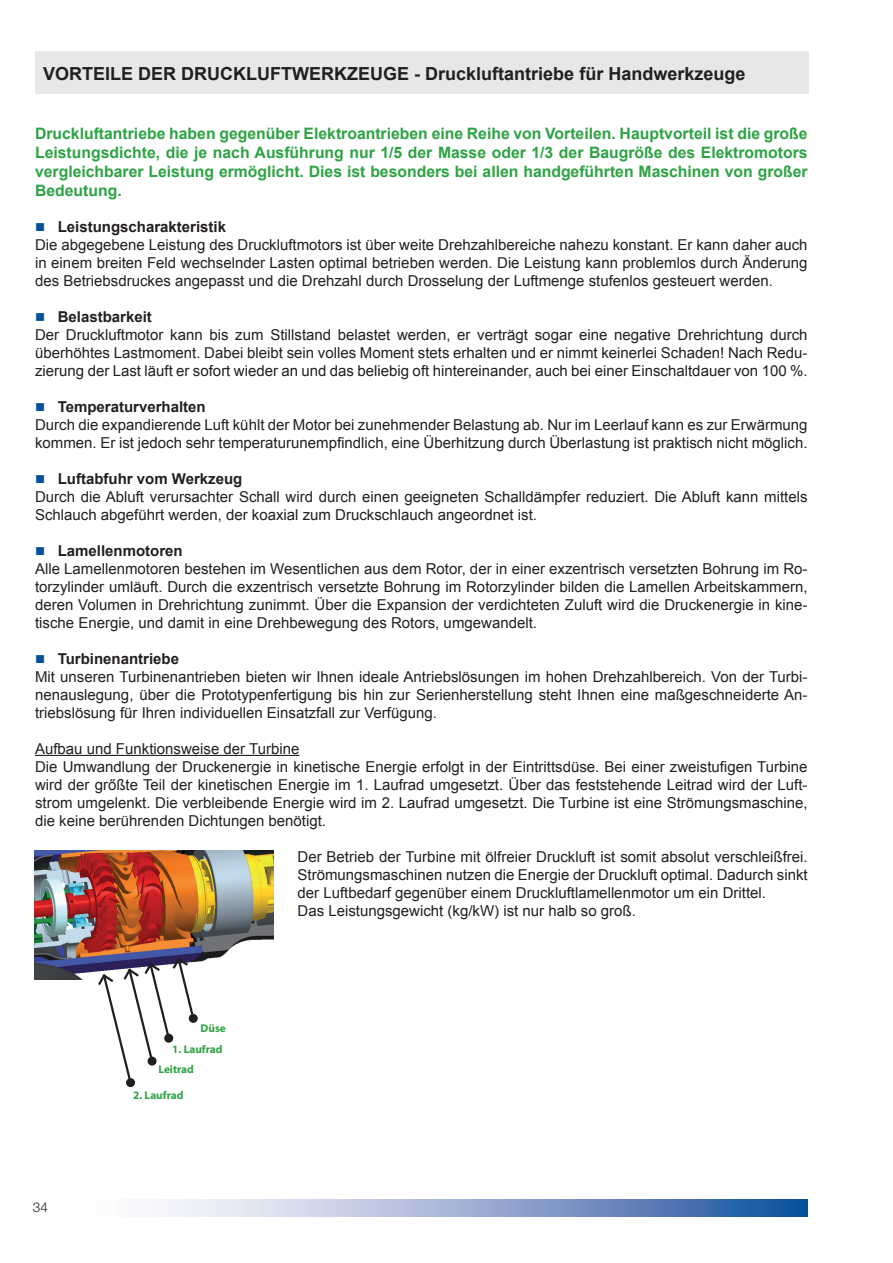
<style>
.page{position:relative;width:893px;height:1263px;background:#fff}
.page>*{position:absolute;margin:0;border:0;box-sizing:border-box;transform-origin:0 0}
.t1{font:700 18px "Arial";color:#231f20}
.t2{font:700 15.75px/18.9px "Arial";color:#2da343;text-align:justify}
.t3{font:15px/18px "Arial";color:#231f20}
.t4{font:300 13.5px "Helvetica Neue LT Std";color:#231f20}
.t5{font:700 11.25px "Myriad Pro";color:#2da343}
.s1{color:#01519a}
.s2{font-weight:700}
</style>
<div class="page">
<svg style="left:156px;top:1199px;width:652px;height:17px;background:#93a9cf"></svg>
<div style="left:34px;top:51px;width:776px;height:44px;background:#e6e7e9"></div>
<div style="left:35px;top:52px;width:775px;height:44px;background:#fff"></div>
<div style="left:35px;top:52px;width:774px;height:42px;background:#e6e7e9"></div>
<hr style="left:35px;top:755px;width:264px;height:1px;background:#231f20">
<img style="left:35px;top:850px;width:238px;height:130px">
<svg style="left:126px;top:1078px;width:9px;height:9px"></svg>
<svg style="left:96px;top:956px;width:100px;height:129px"></svg>
<div style="left:189px;top:1014px;width:9px;height:9px;background:#231f20;border-radius:50%"></div>
<p class="t1" style="left:43px;top:61px;width:704px">VORTEILE DER DRUCKLUFTWERKZEUGE - Druckluftantriebe für Handwerkzeuge</p>
<p class="t2" style="left:35px;top:125px;width:774px">Druckluftantriebe haben gegenüber Elektroantrieben eine Reihe von Vorteilen. Hauptvorteil ist die große Leistungsdichte, die je nach Ausführung nur 1/5 der Masse oder 1/3 der Baugröße des Elektromotors vergleichbarer Leistung ermöglicht. Dies ist besonders bei allen handgeführten Maschinen von großer Bedeutung.</p>
<p class="t3" style="left:35px;top:218px;width:774px"><span class="s1">■</span> <span class="s2">Leistungscharakteristik<br></span>Die abgegebene Leistung des Druckluftmotors ist über weite Drehzahlbereiche nahezu konstant. Er kann daher auch in einem breiten Feld wechselnder Lasten optimal betrieben werden. Die Leistung kann problemlos durch Änderung des Betriebsdruckes angepasst und die Drehzahl durch Drosselung der Luftmenge stufenlos gesteuert werden.</p>
<p class="t3" style="left:35px;top:308px;width:774px"><span class="s1">■</span> <span class="s2">Belastbarkeit<br></span>Der Druckluftmotor kann bis zum Stillstand belastet werden, er verträgt sogar eine negative Drehrichtung durch überhöhtes Lastmoment. Dabei bleibt sein volles Moment stets erhalten und er nimmt keinerlei Schaden! Nach Redu&shy;zierung der Last läuft er sofort wieder an und das beliebig oft hintereinander, auch bei einer Einschaltdauer von 100 %.</p>
<p class="t3" style="left:35px;top:398px;width:774px"><span class="s1">■</span> <span class="s2">Temperaturverhalten<br></span>Durch die expandierende Luft kühlt der Motor bei zunehmender Belastung ab. Nur im Leerlauf kann es zur Erwärmung kommen. Er ist jedoch sehr temperaturunempfindlich, eine Überhitzung durch Überlastung ist praktisch nicht möglich.</p>
<p class="t3" style="left:35px;top:470px;width:774px"><span class="s1">■</span> <span class="s2">Luftabfuhr vom Werkzeug<br></span>Durch die Abluft verursachter Schall wird durch einen geeigneten Schalldämpfer reduziert. Die Abluft kann mittels<br>Schlauch abgeführt werden, der koaxial zum Druckschlauch angeordnet ist.</p>
<p class="t3" style="left:35px;top:542px;width:774px"><span class="s1">■</span> <span class="s2">Lamellenmotoren<br></span>Alle Lamellenmotoren bestehen im Wesentlichen aus dem Rotor, der in einer exzentrisch versetzten Bohrung im Ro&shy;torzylinder umläuft. Durch die exzentrisch versetzte Bohrung im Rotorzylinder bilden die Lamellen Arbeitskammern, deren Volumen in Drehrichtung zunimmt. Über die Expansion der verdichteten Zuluft wird die Druckenergie in kine&shy;tische Energie, und damit in eine Drehbewegung des Rotors, umgewandelt.</p>
<p class="t3" style="left:35px;top:650px;width:774px"><span class="s1">■</span> <span class="s2">Turbinenantriebe<br></span>Mit unseren Turbinenantrieben bieten wir Ihnen ideale Antriebslösungen im hohen Drehzahlbereich. Von der Turbi&shy;nenauslegung, über die Prototypenfertigung bis hin zur Serienherstellung steht Ihnen eine maßgeschneiderte An&shy;triebslösung für Ihren individuellen Einsatzfall zur Verfügung.</p>
<p class="t3" style="left:35px;top:740px;width:774px">Aufbau und Funktionsweise der Turbine<br>Die Umwandlung der Druckenergie in kinetische Energie erfolgt in der Eintrittsdüse. Bei einer zweistufigen Turbine wird der grőßte Teil der kinetischen Energie im 1. Laufrad umgesetzt. Über das feststehende Leitrad wird der Luft&shy;strom umgelenkt. Die verbleibende Energie wird im 2. Laufrad umgesetzt. Die Turbine ist eine Strömungsmaschine, die keine berührenden Dichtungen benötigt.</p>
<p class="t4" style="left:33px;top:1199px;width:17px">34</p>
<p class="t5" style="left:201px;top:1021px;width:27px">Düse</p>
<p class="t5" style="left:172px;top:1041px;width:52px">1. Laufrad</p>
<p class="t5" style="left:158px;top:1062px;width:37px">Leitrad</p>
<p class="t5" style="left:133px;top:1087px;width:52px">2. Laufrad</p>
<p class="t3" style="left:297px;top:847px;width:512px">Der Betrieb der Turbine mit ölfreier Druckluft ist somit absolut verschleißfrei.<br>Strömungsmaschinen nutzen die Energie der Druckluft optimal. Dadurch sinkt der Luftbedarf gegenüber einem Druckluftlamellenmotor um ein Drittel.<br>Das Leistungsgewicht (kg/kW) ist nur halb so groß.</p>
</div>
